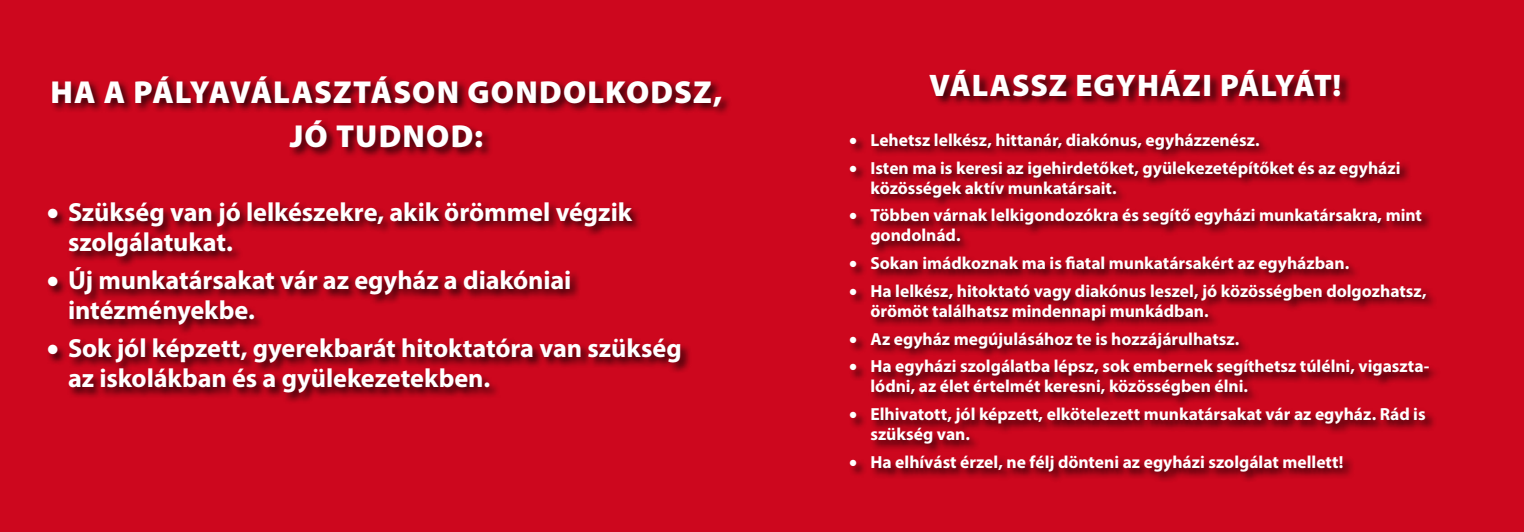
<style>
.page{position:relative;width:1524px;height:532px;background:#fff}
.page>*{position:absolute;margin:0;border:0;box-sizing:border-box;transform-origin:0 0}
.t1{font:900 31.88px/44.1px "Myriad Pro";letter-spacing:.035em;color:#fff;text-align:center}
.t2{font:900 31.25px "Myriad Pro";letter-spacing:.03em;color:#fff}
.t3{font:700 26.25px/30.1px "Myriad Pro";letter-spacing:-.005em;color:#fff}
.t4{font:700 17.5px/20.1px "Myriad Pro";color:#fff}
</style>
<div class="page">
<div style="left:0;top:0;width:1524px;height:531px;background:#cd071e"></div>
<div style="left:849px;top:68px;width:591px;height:414px;background:#000;opacity:.75"></div>
<div style="left:47px;top:74px;width:685px;height:330px;background:#000;opacity:.75"></div>
<h1 class="t1" style="left:51px;top:69px;width:673px">HA A PÁLYAVÁLASZTÁSON GONDOLKODSZ,<br>JÓ TUDNOD:</h1>
<h3 class="t3" style="left:68px;top:196px;width:565px;text-indent:-21px">• Szükség van jó lelkészekre, akik örömmel végzik szolgálatukat.</h3>
<h3 class="t3" style="left:68px;top:264px;width:505px;text-indent:-21px">• Új munkatársakat vár az egyház a diakóniai intézményekbe.</h3>
<h3 class="t3" style="left:68px;top:332px;width:615px;text-indent:-21px">• Sok jól képzett, gyerekbarát hitoktatóra van szükség az iskolákban és a gyülekezetekben.</h3>
<h2 class="t2" style="left:929px;top:65px;width:414px">VÁLASSZ EGYHÁZI PÁLYÁT!</h2>
<p class="t4" style="left:849px;top:129px;width:412px">• Lehetsz lelkész, hittanár, diakónus, egyházzenész.</p>
<p class="t4" style="left:870px;top:157px;width:531px;text-indent:-21px">• Isten ma is keresi az igehirdetőket, gyülekezetépítőket és az egyházi közösségek aktív munkatársait.</p>
<p class="t4" style="left:870px;top:205px;width:553px;text-indent:-21px">• Többen várnak lelkigondozókra és segítő egyházi munkatársakra, mint gondolnád.</p>
<p class="t4" style="left:849px;top:252px;width:501px">• Sokan imádkoznak ma is fiatal munkatársakért az egyházban.</p>
<p class="t4" style="left:870px;top:280px;width:558px;text-indent:-21px">• Ha lelkész, hitoktató vagy diakónus leszel, jó közösségben dolgozhatsz, örömöt találhatsz mindennapi munkádban.</p>
<p class="t4" style="left:849px;top:328px;width:392px">• Az egyház megújulásához te is hozzájárulhatsz.</p>
<p class="t4" style="left:870px;top:355px;width:560px;text-indent:-21px">• Ha egyházi szolgálatba lépsz, sok embernek segíthetsz túlélni, vigaszta&shy;lódni, az élet értelmét keresni, közösségben élni.</p>
<p class="t4" style="left:870px;top:403px;width:557px;text-indent:-21px">• Elhivatott, jól képzett, elkötelezett munkatársakat vár az egyház. Rád is szükség van.</p>
<p class="t4" style="left:849px;top:451px;width:496px">• Ha elhívást érzel, ne félj dönteni az egyházi szolgálat mellett!</p>
</div>
